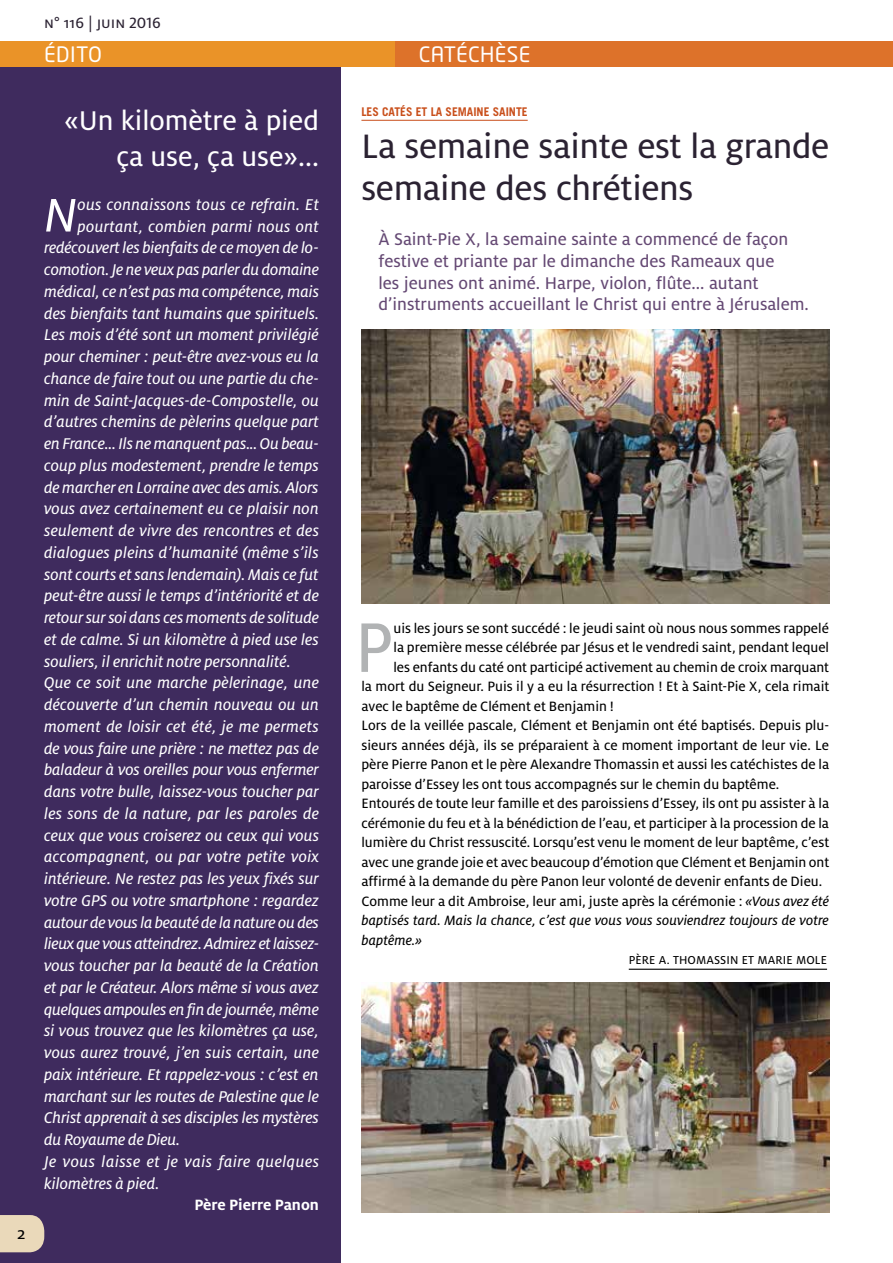
<style>
.page{position:relative;width:893px;height:1263px;background:#fff}
.page>*{position:absolute;margin:0;border:0;box-sizing:border-box;transform-origin:0 0}
.t1{font:77.7px "Milo OT Text";color:#b1b3b4;scale:.95 1}
.t2{font:52.2px "Milo OT Text Ita";color:#fff}
.t3{font:37.5px/42px "Milo OT Text";letter-spacing:-.01em;color:#2b2232}
.t4{font:30px/36px "Milo OT Text";color:#fff;text-align:right}
.t5{font:21px "Neo Tech";letter-spacing:.02em;color:#fff}
.t6{font:18.75px/21.8px "Milo OT Text";color:#654974}
.t7{font:18px "Milo OT Text";color:#000}
.t8{font:17.25px "Milo OT Text Ita";color:#fff}
.t9{font:17.25px "Milo OT Text Ita";letter-spacing:-.02em;color:#fff}
.t10{font:17.25px "Milo OT Text Ita";letter-spacing:.025em;color:#fff}
.t11{font:700 16.5px "Milo OT";color:#fff}
.t12{font:16.5px "Milo OT Text";color:#2b2232}
.t13{font:15px "Milo OT Text";color:#000}
.t14{font:15px/19.5px "Milo OT Text Ita";letter-spacing:.005em;color:#000}
.t15{font:12.75px "Milo OT Text";letter-spacing:.01em;color:#000}
.t16{font:700 12px "Trade Gothic";color:#c94f1b}
.s1{font-family:"Milo OT Text Ita"}
</style>
<div class="page">
<div style="left:0;top:65px;width:340px;height:1198px;background:#3f2b5e"></div>
<div style="left:0;top:1215px;width:44px;height:37px;background:#ead9ba"></div>
<div style="left:0;top:41px;width:395px;height:25px;background:#ea9328"></div>
<div style="left:395px;top:41px;width:498px;height:25px;background:#dd722a"></div>
<hr style="left:361px;top:120px;width:167px;height:1px;background:#c94f1b">
<hr style="left:629px;top:969px;width:198px;height:1px;background:#000">
<img style="left:361px;top:982px;width:468px;height:231px">
<img style="left:361px;top:330px;width:468px;height:274px">
<p class="t7" style="left:17px;top:1223px;width:10px">2</p>
<p class="t12" style="left:44px;top:13px;width:118px">n° 116 | juin 2016</p>
<p class="t5" style="left:44px;top:41px;width:59px">ÉDITO</p>
<p class="t5" style="left:419px;top:41px;width:113px">CATÉCHÈSE</p>
<h3 class="t4" style="left:64px;top:103px;width:256px">«Un kilomètre à pied ça use, ça use»...</h3>
<h2 class="t2" style="left:44px;top:187px;width:35px">N</h2>
<p class="t8" style="left:78px;top:195px;width:243px">ous connaissons tous ce refrain. Et</p>
<p class="t8" style="left:78px;top:217px;width:243px">pourtant, combien parmi nous ont</p>
<p class="t8" style="left:44px;top:238px;width:276px">redécouvert les bienfaits de ce moyen de lo-</p>
<p class="t8" style="left:44px;top:260px;width:276px">comotion. Je ne veux pas parler du domaine</p>
<p class="t8" style="left:44px;top:282px;width:276px">médical, ce n’est pas ma compétence, mais</p>
<p class="t8" style="left:44px;top:304px;width:276px">des bienfaits tant humains que spirituels.</p>
<p class="t8" style="left:44px;top:325px;width:276px">Les mois d’été sont un moment privilégié</p>
<p class="t8" style="left:44px;top:347px;width:276px">pour cheminer : peut-être avez-vous eu la</p>
<p class="t8" style="left:44px;top:369px;width:276px">chance de faire tout ou une partie du che-</p>
<p class="t8" style="left:44px;top:391px;width:276px">min de Saint-Jacques-de-Compostelle, ou</p>
<p class="t8" style="left:44px;top:412px;width:276px">d’autres chemins de pèlerins quelque part</p>
<p class="t8" style="left:44px;top:434px;width:276px">en France... Ils ne manquent pas... Ou beau-</p>
<p class="t8" style="left:44px;top:456px;width:276px">coup plus modestement, prendre le temps</p>
<p class="t8" style="left:44px;top:478px;width:276px">de marcher en Lorraine avec des amis. Alors</p>
<p class="t8" style="left:44px;top:499px;width:276px">vous avez certainement eu ce plaisir non</p>
<p class="t8" style="left:44px;top:521px;width:276px">seulement de vivre des rencontres et des</p>
<p class="t8" style="left:44px;top:543px;width:276px">dialogues pleins d’humanité (même s’ils</p>
<p class="t8" style="left:44px;top:565px;width:276px">sont courts et sans lendemain). Mais ce fut</p>
<p class="t8" style="left:44px;top:586px;width:276px">peut-être aussi le temps d’intériorité et de</p>
<p class="t8" style="left:44px;top:608px;width:276px">retour sur soi dans ces moments de solitude</p>
<p class="t8" style="left:44px;top:630px;width:276px">et de calme. Si un kilomètre à pied use les</p>
<p class="t8" style="left:44px;top:652px;width:248px">souliers, il enrichit notre personnalité.</p>
<p class="t8" style="left:44px;top:673px;width:276px">Que ce soit une marche pèlerinage, une</p>
<p class="t8" style="left:44px;top:695px;width:276px">découverte d’un chemin nouveau ou un</p>
<p class="t8" style="left:44px;top:717px;width:276px">moment de loisir cet été, je me permets</p>
<p class="t8" style="left:44px;top:739px;width:276px">de vous faire une prière : ne mettez pas de</p>
<p class="t8" style="left:44px;top:760px;width:276px">baladeur à vos oreilles pour vous enfermer</p>
<p class="t8" style="left:44px;top:782px;width:276px">dans votre bulle, laissez-vous toucher par</p>
<p class="t8" style="left:44px;top:804px;width:276px">les sons de la nature, par les paroles de</p>
<p class="t8" style="left:44px;top:826px;width:276px">ceux que vous croiserez ou ceux qui vous</p>
<p class="t8" style="left:44px;top:847px;width:276px">accompagnent, ou par votre petite voix</p>
<p class="t8" style="left:44px;top:869px;width:276px">intérieure. Ne restez pas les yeux fixés sur</p>
<p class="t8" style="left:44px;top:891px;width:276px">votre GPS ou votre smartphone : regardez</p>
<p class="t8" style="left:44px;top:913px;width:276px">autour de vous la beauté de la nature ou des</p>
<p class="t9" style="left:44px;top:934px;width:276px">lieux que vous atteindrez. Admirez et laissez-</p>
<p class="t8" style="left:44px;top:956px;width:276px">vous toucher par la beauté de la Création</p>
<p class="t8" style="left:44px;top:978px;width:276px">et par le Créateur. Alors même si vous avez</p>
<p class="t8" style="left:44px;top:1000px;width:276px">quelques ampoules en fin de journée, même</p>
<p class="t8" style="left:44px;top:1021px;width:276px">si vous trouvez que les kilomètres ça use,</p>
<p class="t8" style="left:44px;top:1043px;width:276px">vous aurez trouvé, j’en suis certain, une</p>
<p class="t8" style="left:44px;top:1065px;width:276px">paix intérieure. Et rappelez-vous : c’est en</p>
<p class="t8" style="left:44px;top:1087px;width:276px">marchant sur les routes de Palestine que le</p>
<p class="t8" style="left:44px;top:1108px;width:276px">Christ apprenait à ses disciples les mystères</p>
<p class="t8" style="left:44px;top:1130px;width:137px">du Royaume de Dieu.</p>
<p class="t10" style="left:44px;top:1152px;width:276px">Je vous laisse et je vais faire quelques</p>
<p class="t8" style="left:44px;top:1174px;width:117px">kilomètres à pied.</p>
<p class="t11" style="left:194px;top:1196px;width:126px">Père Pierre Panon</p>
<p class="t16" style="left:361px;top:104px;width:168px">LES CATÉS ET LA SEMAINE SAINTE</p>
<h3 class="t3" style="left:361px;top:125px;width:469px">La semaine sainte est la grande semaine des chrétiens</h3>
<p class="t6" style="left:378px;top:228px;width:432px">À Saint-Pie X, la semaine sainte a commencé de façon festive et priante par le dimanche des Rameaux que<br>les jeunes ont animé. Harpe, violon, flûte... autant d’instruments accueillant le Christ qui entre à Jérusalem.</p>
<h1 class="t1" style="left:355px;top:605px;width:42px">P</h1>
<p class="t13" style="left:393px;top:620px;width:437px">uis les jours se sont succédé : le jeudi saint où nous nous sommes rappelé</p>
<p class="t13" style="left:393px;top:639px;width:437px">la première messe célébrée par Jésus et le vendredi saint, pendant lequel</p>
<p class="t13" style="left:393px;top:659px;width:437px">les enfants du caté ont participé activement au chemin de croix marquant</p>
<p class="t13" style="left:361px;top:678px;width:469px">la mort du Seigneur. Puis il y a eu la résurrection ! Et à Saint-Pie X, cela rimait</p>
<p class="t13" style="left:361px;top:698px;width:254px">avec le baptême de Clément et Benjamin !</p>
<p class="t13" style="left:361px;top:717px;width:469px">Lors de la veillée pascale, Clément et Benjamin ont été baptisés. Depuis plu-</p>
<p class="t13" style="left:361px;top:737px;width:469px">sieurs années déjà, ils se préparaient à ce moment important de leur vie. Le</p>
<p class="t13" style="left:361px;top:756px;width:469px">père Pierre Panon et le père Alexandre Thomassin et aussi les catéchistes de la</p>
<p class="t13" style="left:361px;top:776px;width:419px">paroisse d’Essey les ont tous accompagnés sur le chemin du baptême.</p>
<p class="t13" style="left:361px;top:795px;width:469px">Entourés de toute leur famille et des paroissiens d’Essey, ils ont pu assister à la</p>
<p class="t13" style="left:361px;top:815px;width:469px">cérémonie du feu et à la bénédiction de l’eau, et participer à la procession de la</p>
<p class="t13" style="left:361px;top:834px;width:469px">lumière du Christ ressuscité. Lorsqu’est venu le moment de leur baptême, c’est</p>
<p class="t13" style="left:361px;top:854px;width:469px">avec une grande joie et avec beaucoup d’émotion que Clément et Benjamin ont</p>
<p class="t13" style="left:361px;top:873px;width:462px">affirmé à la demande du père Panon leur volonté de devenir enfants de Dieu.</p>
<p class="t13" style="left:361px;top:893px;width:469px">Comme leur a dit Ambroise, leur ami, juste après la cérémonie : <span class="s1">«Vous avez été</span></p>
<p class="t14" style="left:361px;top:911px;width:469px">baptisés tard. Mais la chance, c’est que vous vous souviendrez toujours de votre baptême.»</p>
<p class="t15" style="left:629px;top:953px;width:200px">PÈRE A. THOMASSIN ET MARIE MOLE</p>
</div>
